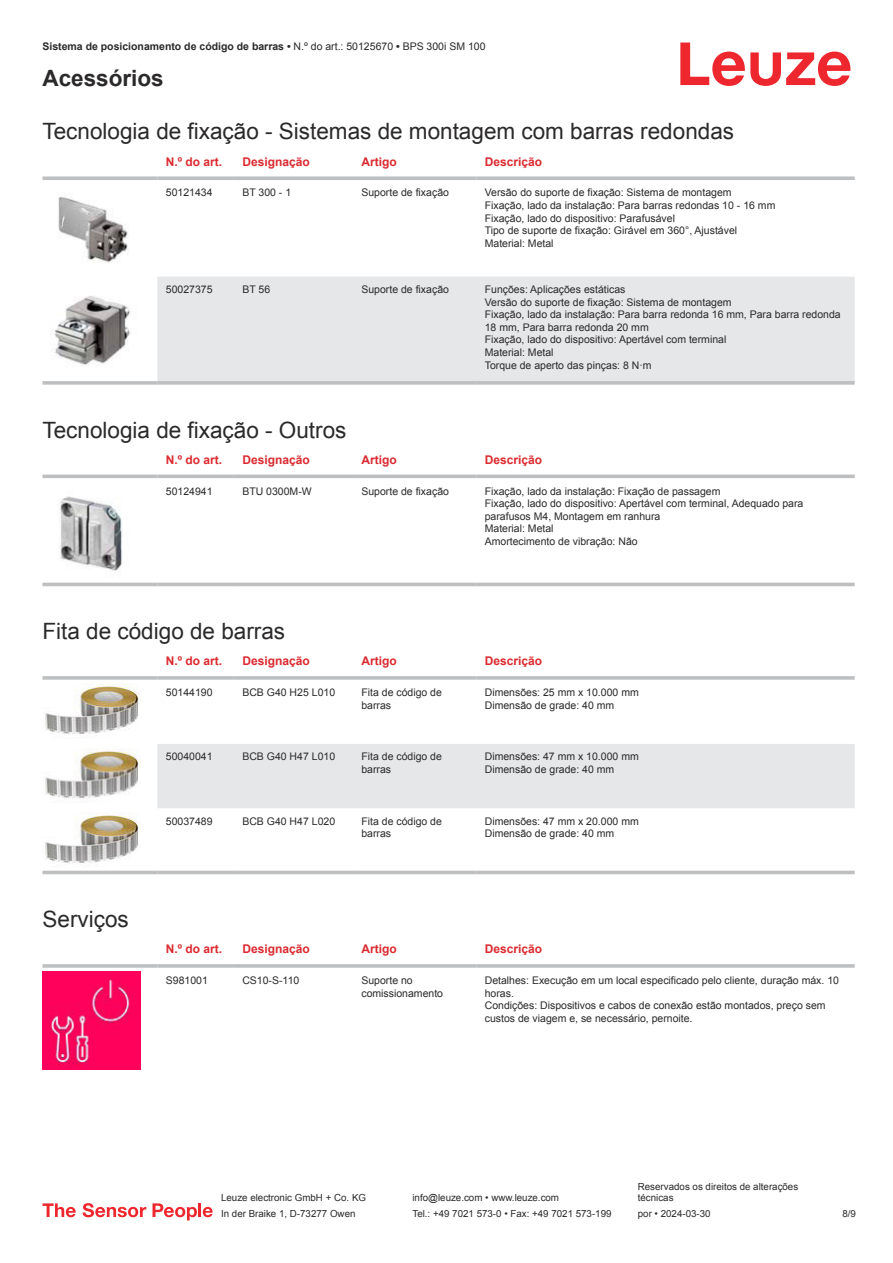
<style>
.page{position:relative;width:893px;height:1263px;background:#fff}
.page>*{position:absolute;margin:0;border:0;box-sizing:border-box;transform-origin:0 0}
.t1{font:22.5px "Arial";color:#2b292a}
.t2{font:700 22.5px "Arial";color:#2b292a}
.t3{font:700 12px "Arial";color:#db2a30}
.t4{font:10.5px/12.6px "Arial";color:#2b292a}
.t5{font:700 10.5px "Arial";color:#2b292a}
.t6{font:9.75px/11.7px "Arial";color:#2b292a}
.s1{font-weight:400}
</style>
<div class="page">
<svg style="left:680px;top:43px;width:170px;height:43px"></svg>
<div style="left:157px;top:277px;width:698px;height:104px;background:#e6e7e9"></div>
<svg style="left:43px;top:176px;width:114px;height:4px"></svg>
<svg style="left:157px;top:176px;width:77px;height:4px"></svg>
<svg style="left:234px;top:176px;width:119px;height:4px"></svg>
<svg style="left:353px;top:176px;width:123px;height:4px"></svg>
<svg style="left:476px;top:176px;width:379px;height:4px;background:#c4c6c8"></svg>
<svg style="left:43px;top:381px;width:114px;height:4px"></svg>
<svg style="left:157px;top:381px;width:77px;height:4px"></svg>
<svg style="left:234px;top:381px;width:119px;height:4px"></svg>
<svg style="left:353px;top:381px;width:123px;height:4px"></svg>
<svg style="left:476px;top:381px;width:379px;height:4px;background:#c3c4c6"></svg>
<img style="left:58px;top:194px;width:71px;height:69px">
<img style="left:53px;top:296px;width:78px;height:70px">
<svg style="left:43px;top:474px;width:812px;height:113px"></svg>
<hr style="left:43px;top:475px;width:114px;height:3px;background:#bdbfc1">
<hr style="left:157px;top:475px;width:77px;height:3px;background:#bdbfc1">
<hr style="left:234px;top:475px;width:119px;height:3px;background:#bdbfc1">
<hr style="left:353px;top:475px;width:123px;height:3px;background:#bdbfc1">
<hr style="left:476px;top:475px;width:379px;height:3px;background:#bdbfc1">
<hr style="left:43px;top:583px;width:114px;height:3px;background:#bdbfc1">
<hr style="left:157px;top:583px;width:77px;height:3px;background:#bdbfc1">
<hr style="left:234px;top:583px;width:119px;height:3px;background:#bdbfc1">
<hr style="left:353px;top:583px;width:123px;height:3px;background:#bdbfc1">
<hr style="left:476px;top:583px;width:379px;height:3px;background:#bdbfc1">
<img style="left:43px;top:482px;width:97px;height:98px">
<svg style="left:43px;top:683px;width:812px;height:192px"></svg>
<div style="left:157px;top:744px;width:698px;height:64px;background:#e6e7e9"></div>
<svg style="left:43px;top:676px;width:114px;height:4px"></svg>
<hr style="left:157px;top:676px;width:77px;height:4px;background:#c5c7c8">
<svg style="left:234px;top:676px;width:119px;height:4px"></svg>
<svg style="left:353px;top:676px;width:123px;height:4px"></svg>
<hr style="left:476px;top:676px;width:379px;height:4px;background:#c5c7c8">
<hr style="left:43px;top:871px;width:114px;height:3px;background:#bdbfc1">
<hr style="left:157px;top:871px;width:77px;height:3px;background:#bdbfc1">
<hr style="left:234px;top:871px;width:119px;height:3px;background:#bdbfc1">
<hr style="left:353px;top:871px;width:123px;height:3px;background:#bdbfc1">
<hr style="left:476px;top:871px;width:379px;height:3px;background:#bdbfc1">
<img style="left:43px;top:684px;width:97px;height:56px">
<img style="left:43px;top:748px;width:97px;height:56px">
<img style="left:43px;top:812px;width:97px;height:56px">
<svg style="left:43px;top:964px;width:114px;height:4px"></svg>
<hr style="left:157px;top:964px;width:77px;height:4px;background:#c7c8ca">
<hr style="left:234px;top:964px;width:119px;height:4px;background:#bdbfc1">
<svg style="left:353px;top:964px;width:123px;height:4px"></svg>
<hr style="left:476px;top:964px;width:379px;height:4px;background:#c7c8ca">
<img style="left:43px;top:972px;width:97px;height:98px">
<svg style="left:43px;top:1203px;width:33px;height:14px"></svg>
<svg style="left:83px;top:1203px;width:63px;height:14px"></svg>
<svg style="left:153px;top:1203px;width:44px;height:17px"></svg>
<hr style="left:198px;top:1203px;width:3px;height:14px;background:#ed272d">
<svg style="left:203px;top:1207px;width:10px;height:10px"></svg>
<p class="t5" style="left:43px;top:43px;width:445px">Sistema de posicionamento de código de barras • <span class="s1">N.º do art.: 50125670</span> • <span class="s1">BPS 300i SM 100</span></p>
<h1 class="t2" style="left:43px;top:70px;width:123px">Acessórios</h1>
<h1 class="t1" style="left:43px;top:123px;width:693px">Tecnologia de fixação - Sistemas de montagem com barras redondas</h1>
<p class="t3" style="left:166px;top:157px;width:58px">N.º do art.</p>
<p class="t3" style="left:242px;top:157px;width:69px">Designação</p>
<p class="t3" style="left:361px;top:157px;width:37px">Artigo</p>
<p class="t3" style="left:485px;top:157px;width:59px">Descrição</p>
<p class="t4" style="left:166px;top:187px;width:48px">50121434</p>
<p class="t4" style="left:242px;top:187px;width:50px">BT 300 - 1</p>
<p class="t4" style="left:361px;top:187px;width:89px">Suporte de fixação</p>
<p class="t4" style="left:485px;top:187px;width:292px">Versão do suporte de fixação: Sistema de montagem<br>Fixação, lado da instalação: Para barras redondas 10 - 16 mm Fixação, lado do dispositivo: Parafusável<br>Tipo de suporte de fixação: Girável em 360°, Ajustável Material: Metal</p>
<p class="t4" style="left:166px;top:284px;width:48px">50027375</p>
<p class="t4" style="left:242px;top:284px;width:29px">BT 56</p>
<p class="t4" style="left:361px;top:284px;width:89px">Suporte de fixação</p>
<p class="t4" style="left:485px;top:284px;width:358px">Funções: Aplicações estáticas<br>Versão do suporte de fixação: Sistema de montagem<br>Fixação, lado da instalação: Para barra redonda 16 mm, Para barra redonda 18 mm, Para barra redonda 20 mm<br>Fixação, lado do dispositivo: Apertável com terminal<br>Material: Metal<br>Torque de aperto das pinças: 8 N·m</p>
<h1 class="t1" style="left:43px;top:421px;width:305px">Tecnologia de fixação - Outros</h1>
<p class="t3" style="left:166px;top:455px;width:58px">N.º do art.</p>
<p class="t3" style="left:242px;top:455px;width:69px">Designação</p>
<p class="t3" style="left:361px;top:455px;width:37px">Artigo</p>
<p class="t3" style="left:485px;top:455px;width:59px">Descrição</p>
<p class="t4" style="left:166px;top:485px;width:48px">50124941</p>
<p class="t4" style="left:242px;top:485px;width:71px">BTU 0300M-W</p>
<p class="t4" style="left:361px;top:485px;width:89px">Suporte de fixação</p>
<p class="t4" style="left:485px;top:485px;width:320px">Fixação, lado da instalação: Fixação de passagem<br>Fixação, lado do dispositivo: Apertável com terminal, Adequado para parafusos M4, Montagem em ranhura<br>Material: Metal<br>Amortecimento de vibração: Não</p>
<h1 class="t1" style="left:43px;top:623px;width:244px">Fita de código de barras</h1>
<p class="t3" style="left:166px;top:656px;width:58px">N.º do art.</p>
<p class="t3" style="left:242px;top:656px;width:69px">Designação</p>
<p class="t3" style="left:361px;top:656px;width:37px">Artigo</p>
<p class="t3" style="left:485px;top:656px;width:59px">Descrição</p>
<p class="t4" style="left:166px;top:687px;width:48px">50144190</p>
<p class="t4" style="left:242px;top:687px;width:94px">BCB G40 H25 L010</p>
<p class="t4" style="left:361px;top:687px;width:82px">Fita de código de barras</p>
<p class="t4" style="left:485px;top:687px;width:156px">Dimensões: 25 mm x 10.000 mm<br>Dimensão de grade: 40 mm</p>
<p class="t4" style="left:166px;top:751px;width:48px">50040041</p>
<p class="t4" style="left:242px;top:751px;width:94px">BCB G40 H47 L010</p>
<p class="t4" style="left:361px;top:751px;width:82px">Fita de código de barras</p>
<p class="t4" style="left:485px;top:751px;width:156px">Dimensões: 47 mm x 10.000 mm<br>Dimensão de grade: 40 mm</p>
<h1 class="t1" style="left:43px;top:911px;width:88px">Serviços</h1>
<p class="t4" style="left:166px;top:816px;width:48px">50037489</p>
<p class="t4" style="left:242px;top:816px;width:94px">BCB G40 H47 L020</p>
<p class="t4" style="left:361px;top:816px;width:82px">Fita de código de barras</p>
<p class="t4" style="left:485px;top:816px;width:156px">Dimensões: 47 mm x 20.000 mm<br>Dimensão de grade: 40 mm</p>
<p class="t3" style="left:166px;top:944px;width:58px">N.º do art.</p>
<p class="t3" style="left:242px;top:944px;width:69px">Designação</p>
<p class="t3" style="left:361px;top:944px;width:37px">Artigo</p>
<p class="t3" style="left:485px;top:944px;width:59px">Descrição</p>
<p class="t4" style="left:166px;top:975px;width:44px">S981001</p>
<p class="t4" style="left:242px;top:975px;width:58px">CS10-S-110</p>
<p class="t4" style="left:361px;top:975px;width:83px">Suporte no comissionamento</p>
<p class="t4" style="left:485px;top:975px;width:356px">Detalhes: Execução em um local especificado pelo cliente, duração máx. 10 horas.<br>Condições: Dispositivos e cabos de conexão estão montados, preço sem custos de viagem e, se necessário, pernoite.</p>
<p class="t6" style="left:221px;top:1193px;width:146px">Leuze electronic GmbH + Co. KG</p>
<p class="t6" style="left:412px;top:1193px;width:148px">info@leuze.com • www.leuze.com</p>
<p class="t6" style="left:638px;top:1181px;width:162px">Reservados os direitos de alterações técnicas</p>
<p class="t6" style="left:221px;top:1209px;width:136px">In der Braike 1, D-73277 Owen</p>
<p class="t6" style="left:412px;top:1209px;width:201px">Tel.: +49 7021 573-0 • Fax: +49 7021 573-199</p>
<p class="t6" style="left:638px;top:1209px;width:74px">por • 2024-03-30</p>
<p class="t6" style="left:842px;top:1209px;width:15px">8 /9</p>
</div>
